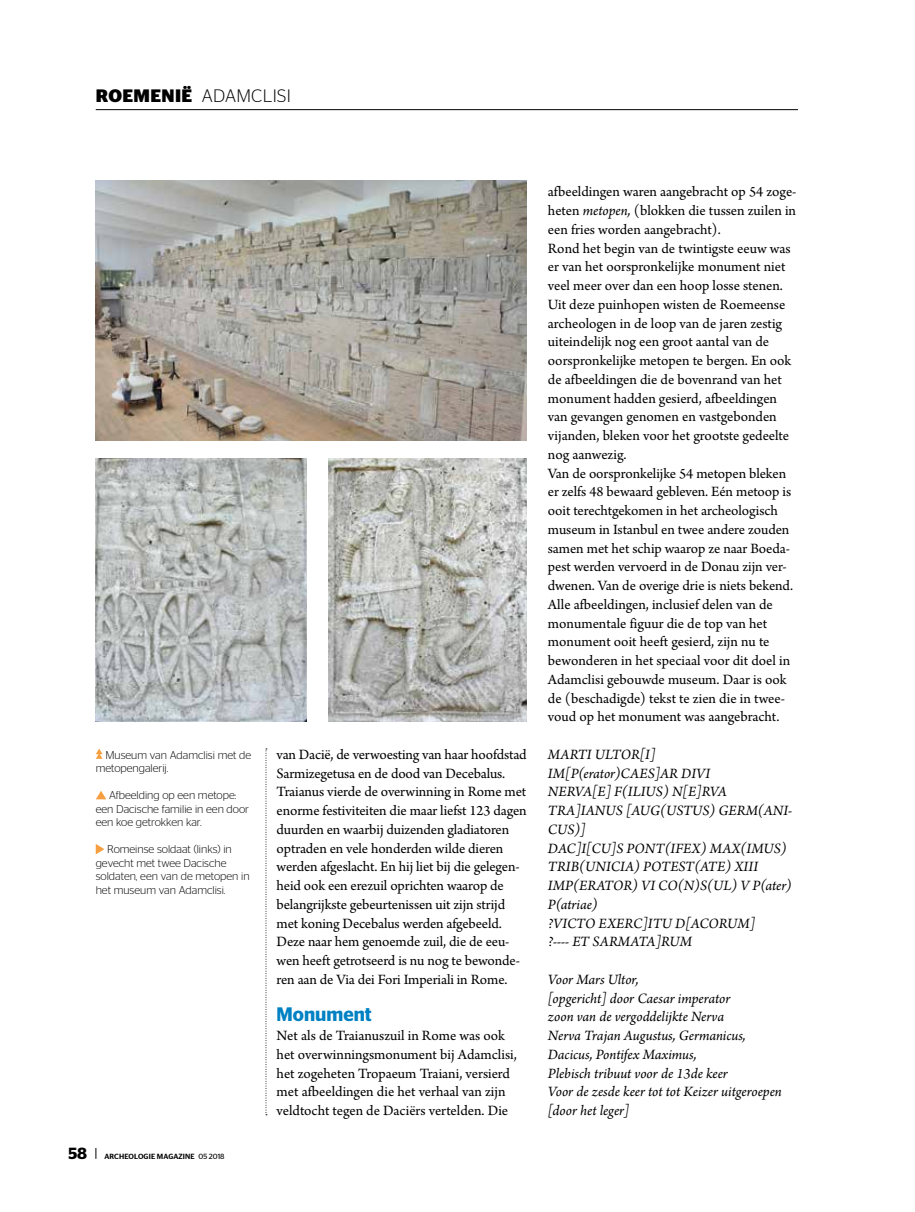
<style>
.page{position:relative;width:915px;height:1212px;background:#fff}
.page>*{position:absolute;margin:0;border:0;box-sizing:border-box;transform-origin:0 0}
.t1{font:600 19.5px "Stag Sans";color:#0081c3;scale:.95 1}
.t2{font:300 18px "Stag Sans";letter-spacing:.02em;color:#000}
.t3{font:15px/18.8px "Arno Pro";letter-spacing:-.005em;color:#000}
.t4{font:italic 15px/18.8px "Arno Pro";color:#000}
.t5{font:300 11.25px/13.5px "Stag Sans";color:#000}
.t6{font:500 7.5px "Stag Sans";letter-spacing:.02em;color:#000}
.s1{font-weight:700}
.s2{font-weight:600;font-size:16.2px}
.s3{font-weight:400}
.s4{font-style:italic}
</style>
<div class="page">
<hr style="left:96px;top:109px;width:701px;height:1px;background:#000">
<svg style="left:265px;top:748px;width:2px;height:367px"></svg>
<img style="left:328px;top:459px;width:198px;height:262px">
<img style="left:96px;top:459px;width:211px;height:262px">
<img style="left:96px;top:181px;width:430px;height:259px">
<svg style="left:96px;top:748px;width:7px;height:11px"></svg>
<svg style="left:96px;top:791px;width:10px;height:8px"></svg>
<svg style="left:96px;top:844px;width:8px;height:10px"></svg>
<p class="t2" style="left:96px;top:86px;width:196px"><span class="s1">ROEMENIË</span> ADAMCLISI</p>
<p class="t5" style="left:96px;top:748px;width:157px;text-indent:10px">Museum van Adamclisi met de metopengalerij.</p>
<p class="t5" style="left:96px;top:788px;width:155px;text-indent:13px">Afbeelding op een metope: een Dacische familie in een door een koe getrokken kar.</p>
<p class="t5" style="left:96px;top:842px;width:155px;text-indent:11px">Romeinse soldaat (links) in gevecht met twee Dacische soldaten, een van de metopen in het museum van Adamclisi.</p>
<p class="t6" style="left:68px;top:1152px;width:158px"><span class="s2">58</span> ARCHEOLOGIE MAGAZINE <span class="s3">05 2018</span></p>
<p class="t3" style="left:276px;top:746px;width:251px">van Dacië, de verwoesting van haar hoofdstad Sarmizegetusa en de dood van Decebalus.<br>Traianus vierde de overwinning in Rome met enorme festiviteiten die maar liefst 123 dagen duurden en waarbij duizenden gladiatoren optraden en vele honderden wilde dieren werden afgeslacht. En hij liet bij die gelegen&shy;heid ook een erezuil oprichten waarop de belangrijkste gebeurtenissen uit zijn strijd met koning Decebalus werden afgebeeld.<br>Deze naar hem genoemde zuil, die de eeu&shy;wen heeft getrotseerd is nu nog te bewonde&shy;ren aan de Via dei Fori Imperiali in Rome.</p>
<h1 class="t1" style="left:276px;top:1003px;width:102px">Monument</h1>
<p class="t3" style="left:276px;top:1027px;width:242px">Net als de Traianuszuil in Rome was ook het overwinningsmonument bij Adamclisi, het zogeheten Tropaeum Traiani, versierd met afbeeldingen die het verhaal van zijn veldtocht tegen de Daciërs vertelden. Die</p>
<p class="t3" style="left:547px;top:183px;width:250px">afbeeldingen waren aangebracht op 54 zoge&shy;heten <span class="s4">metopen,</span> (blokken die tussen zuilen in een fries worden aangebracht).<br>Rond het begin van de twintigste eeuw was er van het oorspronkelijke monument niet veel meer over dan een hoop losse stenen.<br>Uit deze puinhopen wisten de Roemeense archeologen in de loop van de jaren zestig uiteindelijk nog een groot aantal van de oorspronkelijke metopen te bergen. En ook de afbeeldingen die de bovenrand van het monument hadden gesierd, afbeeldingen van gevangen genomen en vastgebonden vijanden, bleken voor het grootste gedeelte nog aanwezig.<br>Van de oorspronkelijke 54 metopen bleken er zelfs 48 bewaard gebleven. Eén metoop is ooit terechtgekomen in het archeologisch museum in Istanbul en twee andere zouden samen met het schip waarop ze naar Boeda&shy;pest werden vervoerd in de Donau zijn ver&shy;dwenen. Van de overige drie is niets bekend.<br>Alle afbeeldingen, inclusief delen van de monumentale figuur die de top van het monument ooit heeft gesierd, zijn nu te bewonderen in het speciaal voor dit doel in Adamclisi gebouwde museum. Daar is ook de (beschadigde) tekst te zien die in twee&shy;voud op het monument was aangebracht.</p>
<p class="t4" style="left:547px;top:746px;width:246px">MARTI ULTOR[I]<br>IM[P(erator)CAES]AR DIVI<br>NERVA[E] F(ILIUS) N[E]RVA<br>TRA]IANUS [AUG(USTUS) GERM(ANI-<br>CUS)]<br>DAC]I[CU]S PONT(IFEX) MAX(IMUS)<br>TRIB(UNICIA) POTEST(ATE) XIII<br>IMP(ERATOR) VI CO(N)S(UL) V P(ater)<br>P(atriae)<br>?VICTO EXERC]ITU D[ACORUM]<br>?---- ET SARMATA]RUM</p>
<p class="t4" style="left:547px;top:971px;width:235px">Voor Mars Ultor,<br>[opgericht] door Caesar imperator<br>zoon van de vergoddelijkte Nerva<br>Nerva Trajan Augustus, Germanicus,<br>Dacicus, Pontifex Maximus,<br>Plebisch tribuut voor de 13de keer<br>Voor de zesde keer tot tot Keizer uitgeroepen [door het leger]</p>
</div>
